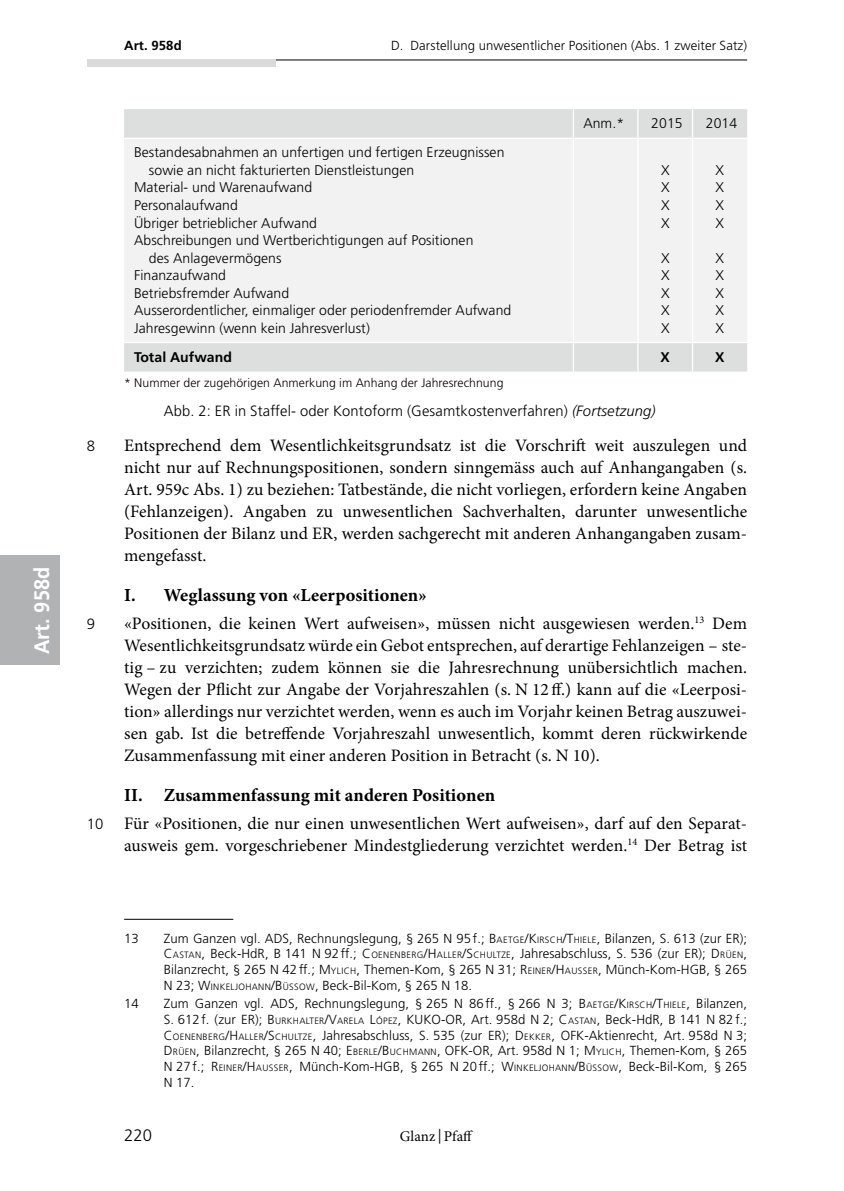
<style>
.page{position:relative;width:844px;height:1191px;background:#fff}
.page>*{position:absolute;margin:0;border:0;box-sizing:border-box;transform-origin:0 0}
.t1{font:700 21px "Frutiger LT Std";letter-spacing:.01em;color:#fff;scale:.95 1}
.t2{font:700 18.38px "Minion Pro";letter-spacing:.005em;color:#000}
.t3{font:17.5px/21.9px "Minion Pro";letter-spacing:.005em;color:#000;text-align:justify}
.t4{font:300 16.62px "Frutiger LT Std";color:#000}
.t5{font:300 14.88px "Frutiger LT Std";letter-spacing:.01em;color:#000}
.t6{font:14.88px "Minion Pro";letter-spacing:.005em;color:#000}
.t7{font:300 14px/17.5px "Frutiger LT Std";letter-spacing:.005em;color:#000;text-align:justify}
.t8{font:700 14px "Frutiger LT Std";letter-spacing:.005em;color:#000}
.t9{font:300 13.12px/15.8px "Frutiger LT Std";letter-spacing:.005em;color:#000;text-align:justify}
.t10{font:700 13.12px "Frutiger LT Std";letter-spacing:.01em;color:#000}
.t11{font:300 12.25px "Frutiger LT Std";letter-spacing:.005em;color:#000}
.s1{font-style:italic}
.s2{font-style:inherit}
.s3{font-size:9.1px}
</style>
<div class="page">
<div style="left:0;top:556px;width:60px;height:109px;background:#b1b2b3"></div>
<div style="left:124px;top:109px;width:623px;height:262px;background:#dddede"></div>
<div style="left:124px;top:139px;width:623px;height:203px;background:#f2f2f2"></div>
<hr style="left:572px;top:109px;width:2px;height:29px;background:#fff">
<svg style="left:637px;top:109px;width:1px;height:29px"></svg>
<hr style="left:691px;top:109px;width:2px;height:29px;background:#fff">
<hr style="left:124px;top:138px;width:449px;height:1px;background:#fff">
<hr style="left:573px;top:138px;width:64px;height:1px;background:#fff">
<hr style="left:572px;top:139px;width:2px;height:203px;background:#fff">
<hr style="left:637px;top:138px;width:55px;height:1px;background:#fff">
<hr style="left:637px;top:139px;width:1px;height:203px;background:#fff">
<hr style="left:692px;top:138px;width:55px;height:1px;background:#fff">
<hr style="left:691px;top:139px;width:2px;height:203px;background:#fff">
<hr style="left:124px;top:342px;width:449px;height:1px;background:#fff">
<hr style="left:573px;top:342px;width:64px;height:1px;background:#fff">
<hr style="left:572px;top:343px;width:2px;height:28px;background:#fff">
<hr style="left:637px;top:342px;width:55px;height:1px;background:#fff">
<svg style="left:637px;top:343px;width:1px;height:28px"></svg>
<hr style="left:692px;top:342px;width:55px;height:1px;background:#fff">
<hr style="left:691px;top:343px;width:2px;height:28px;background:#fff">
<hr style="left:124px;top:919px;width:109px;height:1px;background:#000">
<hr style="left:124px;top:60px;width:623px;height:1px;background:#000">
<div style="left:87px;top:60px;width:188px;height:7px;background:#dadada"></div>
<p class="t1" style="left:29px;top:654px;width:94px;rotate:-90deg">Art. 958d</p>
<p class="t10" style="left:124px;top:37px;width:59px">Art. 958d</p>
<p class="t9" style="left:391px;top:37px;width:357px">D. Darstellung unwesentlicher Positionen (Abs. 1 zweiter Satz)</p>
<p class="t5" style="left:87px;top:438px;width:10px">8</p>
<p class="t5" style="left:87px;top:615px;width:10px">9</p>
<p class="t5" style="left:87px;top:815px;width:18px">10</p>
<p class="t7" style="left:134px;top:144px;width:372px">Bestandesabnahmen an unfertigen und fertigen Erzeugnissen</p>
<p class="t7" style="left:149px;top:162px;width:267px">sowie an nicht fakturierten Dienstleistungen</p>
<p class="t7" style="left:134px;top:179px;width:179px">Material- und Warenaufwand</p>
<p class="t7" style="left:134px;top:197px;width:105px">Personalaufwand</p>
<p class="t7" style="left:134px;top:214px;width:184px">Übriger betrieblicher Aufwand</p>
<p class="t7" style="left:134px;top:232px;width:341px">Abschreibungen und Wertberichtigungen auf Positionen</p>
<p class="t7" style="left:149px;top:249px;width:134px">des Anlagevermögens</p>
<p class="t7" style="left:134px;top:267px;width:93px">Finanzaufwand</p>
<p class="t7" style="left:134px;top:284px;width:157px">Betriebsfremder Aufwand</p>
<p class="t7" style="left:134px;top:302px;width:378px">Ausserordentlicher, einmaliger oder periodenfremder Aufwand</p>
<p class="t7" style="left:134px;top:319px;width:237px">Jahresgewinn (wenn kein Jahresverlust)</p>
<p class="t7" style="left:583px;top:115px;width:42px">Anm.*</p>
<p class="t7" style="left:651px;top:115px;width:33px">2015</p>
<p class="t7" style="left:705px;top:115px;width:33px">2014</p>
<p class="t7" style="left:660px;top:162px;width:10px">X X X X</p>
<p class="t7" style="left:660px;top:249px;width:10px">X X X X X</p>
<p class="t7" style="left:715px;top:162px;width:10px">X X X X</p>
<p class="t7" style="left:715px;top:249px;width:10px">X X X X X</p>
<p class="t8" style="left:134px;top:348px;width:99px">Total Aufwand</p>
<p class="t8" style="left:660px;top:348px;width:11px">X</p>
<p class="t8" style="left:715px;top:348px;width:11px">X</p>
<p class="t11" style="left:124px;top:376px;width:381px">* Nummer der zugehörigen Anmerkung im Anhang der Jahresrechnung</p>
<p class="t5" style="left:164px;top:402px;width:493px">Abb. 2: ER in Staffel- oder Kontoform (Gesamtkostenverfahren) <span class="s1">(Fortsetzung)</span></p>
<p class="t3" style="left:124px;top:435px;width:624px">Entsprechend dem Wesentlichkeitsgrundsatz ist die Vorschrift weit auszulegen und nicht nur auf Rechnungspositionen, sondern sinngemäss auch auf Anhangangaben (s.<br>Art. 959c Abs. 1) zu beziehen: Tatbestände, die nicht vorliegen, erfordern keine Angaben (Fehlanzeigen). Angaben zu unwesentlichen Sachverhalten, darunter unwesentliche Positionen der Bilanz und ER, werden sachgerecht mit anderen Anhangangaben zusam&shy;mengefasst.</p>
<p class="t2" style="left:124px;top:582px;width:304px">I. Weglassung von «Leerpositionen»</p>
<p class="t3" style="left:124px;top:613px;width:624px">«Positionen, die keinen Wert aufweisen», müssen nicht ausgewiesen werden.<sup>13</sup> Dem Wesentlichkeitsgrundsatz würde ein Gebot entsprechen, auf derartige Fehlanzeigen – ste&shy;tig – zu verzichten; zudem können sie die Jahresrechnung unübersichtlich machen.<br>Wegen der Pflicht zur Angabe der Vorjahreszahlen (s. N 12ff.) kann auf die «Leerposi&shy;tion» allerdings nur verzichtet werden, wenn es auch im Vorjahr keinen Betrag auszuwei&shy;sen gab. Ist die betreffende Vorjahreszahl unwesentlich, kommt deren rückwirkende Zusammenfassung mit einer anderen Position in Betracht (s. N 10).</p>
<p class="t2" style="left:124px;top:782px;width:372px">II. Zusammenfassung mit anderen Positionen</p>
<p class="t3" style="left:124px;top:812px;width:624px">Für «Positionen, die nur einen unwesentlichen Wert aufweisen», darf auf den Separat&shy;ausweis gem. vorgeschriebener Mindestgliederung verzichtet werden.<sup>14</sup> Der Betrag ist</p>
<p class="t9" style="left:124px;top:930px;width:16px">13</p>
<p class="t9" style="left:164px;top:930px;width:584px">Zum Ganzen vgl. ADS, Rechnungslegung, § 265 N 95f.; <span class="s2">B</span><span class="s3">AETGE</span><span class="s2">/K</span><span class="s3">IRSCH</span><span class="s2">/T</span><span class="s3">HIELE</span>, Bilanzen, S. 613 (zur ER); <span class="s2">C</span><span class="s3">ASTAN</span>, Beck-HdR, B 141 N 92ff.; <span class="s2">C</span><span class="s3">OENENBERG</span><span class="s2">/H</span><span class="s3">ALLER</span><span class="s2">/S</span><span class="s3">CHULTZE</span>, Jahresabschluss, S. 536 (zur ER); <span class="s2">D</span><span class="s3">RÜEN</span>, Bilanzrecht, § 265 N 42ff.; <span class="s2">M</span><span class="s3">YLICH</span>, Themen-Kom, § 265 N 31; <span class="s2">R</span><span class="s3">EINER</span><span class="s2">/H</span><span class="s3">AUSSER</span>, Münch-Kom-HGB, § 265<br>N 23; <span class="s2">W</span><span class="s3">INKELJOHANN</span><span class="s2">/B</span><span class="s3">ÜSSOW</span>, Beck-Bil-Kom, § 265 N 18.</p>
<p class="t9" style="left:124px;top:995px;width:16px">14</p>
<p class="t9" style="left:164px;top:995px;width:584px">Zum Ganzen vgl. ADS, Rechnungslegung, § 265 N 86ff., § 266 N 3; <span class="s2">B</span><span class="s3">AETGE</span><span class="s2">/K</span><span class="s3">IRSCH</span><span class="s2">/T</span><span class="s3">HIELE</span>, Bilanzen, S. 612f. (zur ER); <span class="s2">B</span><span class="s3">URKHALTER</span><span class="s2">/V</span><span class="s3">ARELA</span> <span class="s2">L</span><span class="s3">ÓPEZ</span>, KUKO-OR, Art. 958d N 2; <span class="s2">C</span><span class="s3">ASTAN</span>, Beck-HdR, B 141 N 82f.; <span class="s2">C</span><span class="s3">OENENBERG</span><span class="s2">/H</span><span class="s3">ALLER</span><span class="s2">/S</span><span class="s3">CHULTZE</span>, Jahresabschluss, S. 535 (zur ER); <span class="s2">D</span><span class="s3">EKKER</span>, OFK-Aktienrecht, Art. 958d N 3; <span class="s2">D</span><span class="s3">RÜEN</span>, Bilanzrecht, § 265 N 40; <span class="s2">E</span><span class="s3">BERLE</span><span class="s2">/B</span><span class="s3">UCHMANN</span>, OFK-OR, Art. 958d N 1; <span class="s2">M</span><span class="s3">YLICH</span>, Themen-Kom, § 265<br>N 27f.; <span class="s2">R</span><span class="s3">EINER</span><span class="s2">/H</span><span class="s3">AUSSER</span>, Münch-Kom-HGB, § 265 N 20ff.; <span class="s2">W</span><span class="s3">INKELJOHANN</span><span class="s2">/B</span><span class="s3">ÜSSOW</span>, Beck-Bil-Kom, § 265<br>N 17.</p>
<p class="t4" style="left:124px;top:1126px;width:30px">220</p>
<p class="t6" style="left:399px;top:1126px;width:75px">Glanz | Pfaff</p>
</div>
